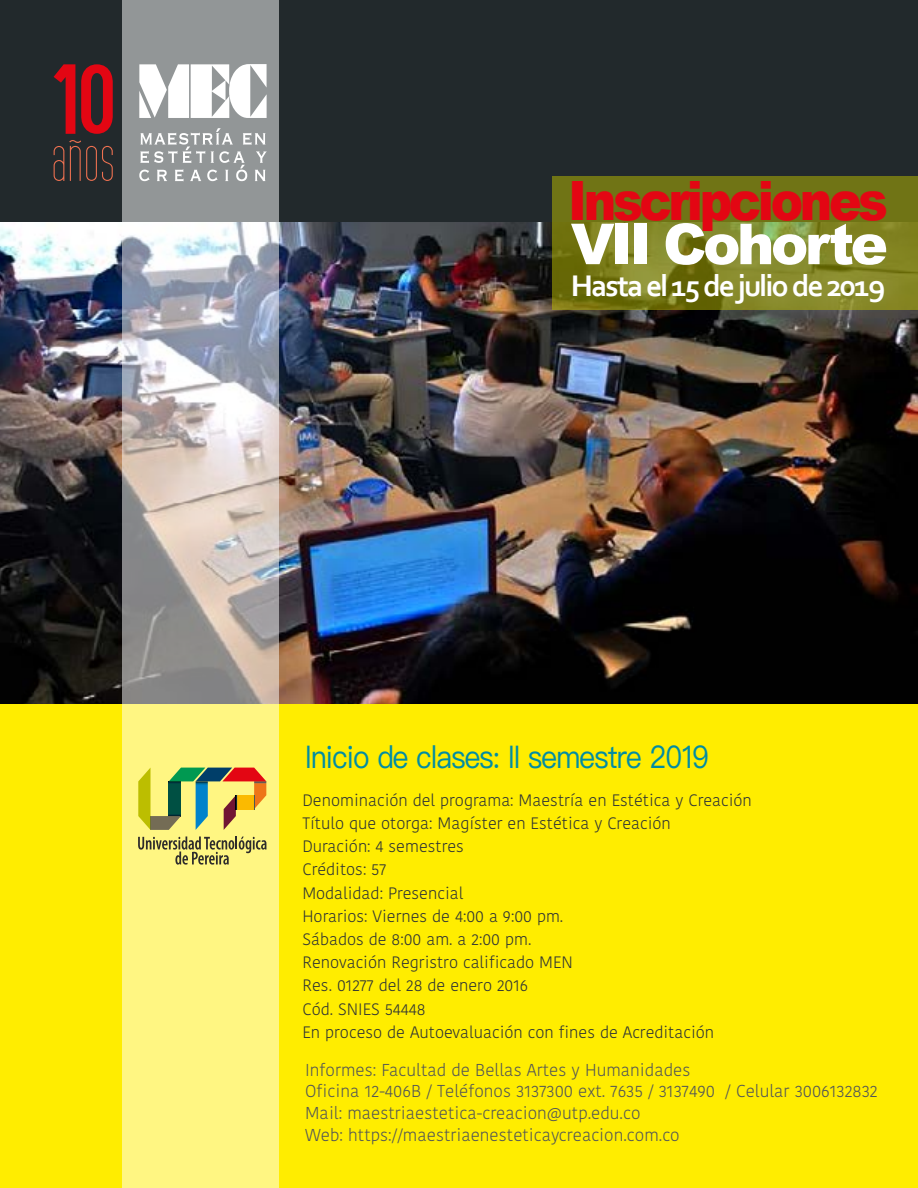
<style>
.page{position:relative;width:918px;height:1188px;background:#fff}
.page>*{position:absolute;margin:0;border:0;box-sizing:border-box;transform-origin:0 0}
.t1{font:900 56.55px "Arial";letter-spacing:-.06em;color:#fff}
.t2{font:900 54.3px "Arial";letter-spacing:-.07em;color:#e30613;scale:.9 1}
.t3{font:31.2px "Ping Fang TC";letter-spacing:-.03em;color:#008ca3;scale:.9 1}
.t4{font:700 31.2px "Corbel";letter-spacing:-.06em;color:#fff}
.t5{font:300 17.25px/21.9px "Kohinoor Telugu";color:#515457}
.t6{font:300 16.5px/23.2px "Kohinoor Telugu";color:#2d3235}
</style>
<div class="page">
<img style="left:0;top:221px;width:918px;height:483px">
<div style="left:0;top:0;width:918px;height:221px;background:#22292c"></div>
<svg style="left:552px;top:176px;width:366px;height:134px;background:#797d1e"></svg>
<div style="left:0;top:704px;width:918px;height:484px;background:#ffed00"></div>
<svg style="left:122px;top:0;width:156px;height:1188px;background:#cfca9c"></svg>
<svg style="left:139px;top:128px;width:128px;height:53px;background:#a7abab"></svg>
<svg style="left:54px;top:64px;width:21px;height:70px"></svg>
<svg style="left:81px;top:64px;width:32px;height:70px"></svg>
<svg style="left:54px;top:140px;width:59px;height:41px"></svg>
<svg style="left:139px;top:64px;width:128px;height:54px;background:#e1e2e2"></svg>
<svg style="left:138px;top:768px;width:128px;height:62px;background:#b6b466"></svg>
<svg style="left:236px;top:795px;width:18px;height:14px"></svg>
<svg style="left:138px;top:836px;width:129px;height:29px;background:#cac36c"></svg>
<h2 class="t2" style="left:568px;top:161px;width:357px">Inscripciones</h2>
<h1 class="t1" style="left:571px;top:203px;width:319px">VII Cohorte</h1>
<h3 class="t4" style="left:571px;top:267px;width:316px">Hasta el 15 de julio de 2019</h3>
<h3 class="t3" style="left:305px;top:737px;width:450px">Inicio de clases: II semestre 2019</h3>
<p class="t6" style="left:302px;top:788px;width:451px">Denominación del programa: Maestría en Estética y Creación Título que otorga: Magíster en Estética y Creación<br>Duración: 4 semestres<br>Créditos: 57<br>Modalidad: Presencial<br>Horarios: Viernes de 4:00 a 9:00 pm.<br>Sábados de 8:00 am. a 2:00 pm.<br>Renovación Regristro calificado MEN<br>Res. 01277 del 28 de enero 2016<br>Cód. SNIES 54448<br>En proceso de Autoevaluación con fines de Acreditación</p>
<p class="t5" style="left:305px;top:1059px;width:574px">Informes: Facultad de Bellas Artes y Humanidades<br>Oficina 12-406B / Teléfonos 3137300 ext. 7635 / 3137490 / Celular 3006132832<br>Mail: maestriaestetica-creacion@utp.edu.co<br>Web: https://maestriaenesteticaycreacion.com.co</p>
</div>
